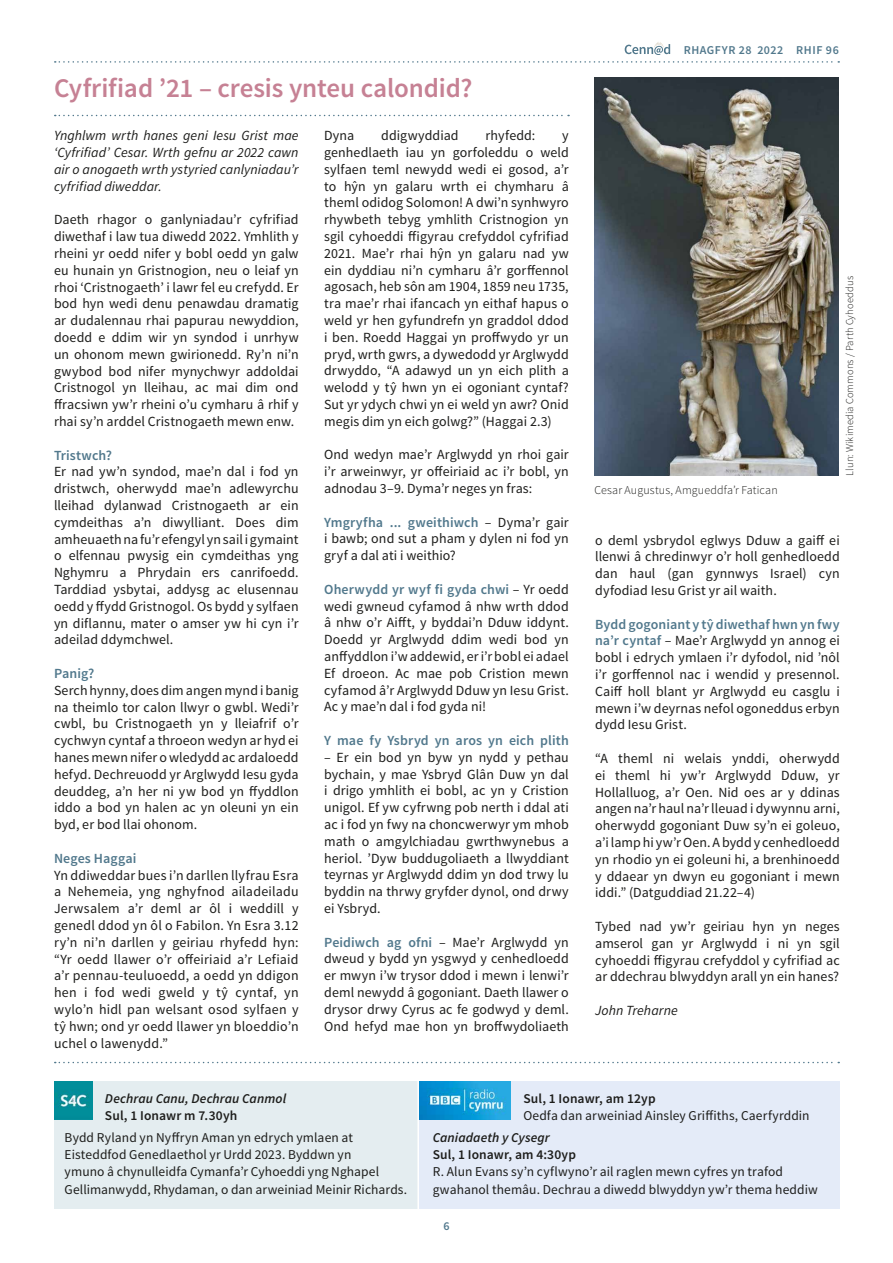
<style>
.page{position:relative;width:893px;height:1263px;background:#fff}
.page>*{position:absolute;margin:0;border:0;box-sizing:border-box;transform-origin:0 0}
.t1{font:600 27px "Source Sans Pro";letter-spacing:-.005em;color:#c68194}
.t2{font:13.95px/16.8px "Source Sans Pro";letter-spacing:.005em;color:#1d1d1b;text-align:justify}
.t3{font:italic 13.95px/16.8px "Source Sans Pro";letter-spacing:.005em;color:#1d1d1b;text-align:justify}
.t4{font:600 13.95px "Source Sans Pro";letter-spacing:.005em;color:#51788c}
.t5{font:13.5px/17.2px "Source Sans Pro";letter-spacing:.005em;color:#1d1d1b}
.t6{font:600 13.5px "Source Sans Pro";letter-spacing:.01em;color:#1d1d1b}
.t7{font:italic 600 13.5px "Source Sans Pro";letter-spacing:.005em;color:#1d1d1b}
.t8{font:300 12px "Source Sans Pro";letter-spacing:.01em;color:#1d1d1b}
.t9{font:600 12px "Source Sans Pro";letter-spacing:.05em;color:#51788c}
.t10{font:300 10.5px "Source Sans Pro";letter-spacing:.015em;color:#1d1d1b}
.s1{font-weight:600;color:#51788c}
</style>
<div class="page">
<svg style="left:625px;top:42px;width:45px;height:13px"></svg>
<svg style="left:55px;top:61px;width:784px;height:2px"></svg>
<div style="left:419px;top:1081px;width:421px;height:128px;background:#e4ebf8"></div>
<div style="left:54px;top:1081px;width:363px;height:128px;background:#e4edf0"></div>
<img style="left:54px;top:1081px;width:38px;height:38px">
<img style="left:419px;top:1081px;width:92px;height:38px">
<svg style="left:55px;top:1062px;width:784px;height:1px"></svg>
<svg style="left:55px;top:115px;width:514px;height:1px"></svg>
<img style="left:594px;top:77px;width:245px;height:398px">
<h1 class="t1" style="left:54px;top:71px;width:420px">Cyfrifiad ’21 – cresis ynteu calondid?</h1>
<p class="t3" style="left:54px;top:127px;width:246px">Ynghlwm wrth hanes geni Iesu Grist mae ‘Cyfrifiad’ Cesar. Wrth gefnu ar 2022 cawn air o anogaeth wrth ystyried canlyniadau’r cyfrifiad diweddar.</p>
<p class="t2" style="left:54px;top:212px;width:246px">Daeth rhagor o ganlyniadau’r cyfrifiad diwethaf i law tua diwedd 2022. Ymhlith y rheini yr oedd nifer y bobl oedd yn galw eu hunain yn Gristnogion, neu o leiaf yn rhoi ‘Cristnogaeth’ i lawr fel eu crefydd. Er bod hyn wedi denu penawdau dramatig ar dudalennau rhai papurau newyddion, doedd e ddim wir yn syndod i unrhyw un ohonom mewn gwirionedd. Ry’n ni’n gwybod bod nifer mynychwyr addoldai Cristnogol yn lleihau, ac mai dim ond ffracsiwn yw’r rheini o’u cymharu â rhif y rhai sy’n arddel Cristnogaeth mewn enw.</p>
<p class="t4" style="left:54px;top:446px;width:60px">Tristwch?</p>
<p class="t2" style="left:54px;top:464px;width:246px">Er nad yw’n syndod, mae’n dal i fod yn dristwch, oherwydd mae’n adlewyrchu lleihad dylanwad Cristnogaeth ar ein cymdeithas a’n diwylliant. Does dim amheuaeth na fu’r efengyl yn sail i gymaint o elfennau pwysig ein cymdeithas yng Nghymru a Phrydain ers canrifoedd.<br>Tarddiad ysbytai, addysg ac elusennau oedd y ffydd Gristnogol. Os bydd y sylfaen yn diflannu, mater o amser yw hi cyn i’r adeilad ddymchwel.</p>
<p class="t4" style="left:54px;top:664px;width:42px">Panig?</p>
<p class="t2" style="left:54px;top:682px;width:246px">Serch hynny, does dim angen mynd i banig na theimlo tor calon llwyr o gwbl. Wedi’r cwbl, bu Cristnogaeth yn y lleiafrif o’r cychwyn cyntaf a throeon wedyn ar hyd ei hanes mewn nifer o wledydd ac ardaloedd hefyd. Dechreuodd yr Arglwydd Iesu gyda deuddeg, a’n her ni yw bod yn ffyddlon iddo a bod yn halen ac yn oleuni yn ein byd, er bod llai ohonom.</p>
<p class="t4" style="left:54px;top:849px;width:84px">Neges Haggai</p>
<p class="t2" style="left:54px;top:867px;width:246px">Yn ddiweddar bues i’n darllen llyfrau Esra a Nehemeia, yng nghyfnod ailadeiladu Jerwsalem a’r deml ar ôl i weddill y genedl ddod yn ôl o Fabilon. Yn Esra 3.12 ry’n ni’n darllen y geiriau rhyfedd hyn: “Yr oedd llawer o’r offeiriaid a’r Lefiaid a’r pennau-teuluoedd, a oedd yn ddigon hen i fod wedi gweld y tŷ cyntaf, yn wylo’n hidl pan welsant osod sylfaen y tŷ hwn; ond yr oedd llawer yn bloeddio’n uchel o lawenydd.”</p>
<p class="t2" style="left:324px;top:127px;width:32px">Dyna</p>
<p class="t2" style="left:381px;top:127px;width:79px">ddigwyddiad</p>
<p class="t2" style="left:486px;top:127px;width:51px">rhyfedd:</p>
<p class="t2" style="left:324px;top:127px;width:246px;text-indent:238px">y genhedlaeth iau yn gorfoleddu o weld sylfaen teml newydd wedi ei gosod, a’r to hŷn yn galaru wrth ei chymharu â theml odidog Solomon! A dwi’n synhwyro rhywbeth tebyg ymhlith Cristnogion yn sgil cyhoeddi ffigyrau crefyddol cyfrifiad 2021. Mae’r rhai hŷn yn galaru nad yw ein dyddiau ni’n cymharu â’r gorffennol agosach, heb sôn am 1904, 1859 neu 1735, tra mae’r rhai ifancach yn eithaf hapus o weld yr hen gyfundrefn yn graddol ddod i ben. Roedd Haggai yn proffwydo yr un pryd, wrth gwrs, a dywedodd yr Arglwydd drwyddo, “A adawyd un yn eich plith a welodd y tŷ hwn yn ei ogoniant cyntaf?<br>Sut yr ydych chwi yn ei weld yn awr? Onid megis dim yn eich golwg?” (Haggai 2.3)</p>
<p class="t2" style="left:324px;top:447px;width:246px">Ond wedyn mae’r Arglwydd yn rhoi gair i’r arweinwyr, yr offeiriaid ac i’r bobl, yn adnodau 3–9. Dyma’r neges yn fras:</p>
<p class="t2" style="left:324px;top:514px;width:246px"><span class="s1">Ymgryfha ... gweithiwch</span> – Dyma’r gair i bawb; ond sut a pham y dylen ni fod yn gryf a dal ati i weithio?</p>
<p class="t2" style="left:324px;top:581px;width:246px"><span class="s1">Oherwydd yr wyf fi gyda chwi</span> – Yr oedd wedi gwneud cyfamod â nhw wrth ddod â nhw o’r Aifft, y byddai’n Dduw iddynt.<br>Doedd yr Arglwydd ddim wedi bod yn anffyddlon i’w addewid, er i’r bobl ei adael Ef droeon. Ac mae pob Cristion mewn cyfamod â’r Arglwydd Dduw yn Iesu Grist.<br>Ac y mae’n dal i fod gyda ni!</p>
<p class="t4" style="left:324px;top:731px;width:246px">Y mae fy Ysbryd yn aros yn eich plith</p>
<p class="t2" style="left:324px;top:749px;width:246px">– Er ein bod yn byw yn nydd y pethau bychain, y mae Ysbryd Glân Duw yn dal i drigo ymhlith ei bobl, ac yn y Cristion unigol. Ef yw cyfrwng pob nerth i ddal ati ac i fod yn fwy na choncwerwyr ym mhob math o amgylchiadau gwrthwynebus a heriol. ’Dyw buddugoliaeth a llwyddiant teyrnas yr Arglwydd ddim yn dod trwy lu byddin na thrwy gryfder dynol, ond drwy ei Ysbryd.</p>
<p class="t2" style="left:324px;top:934px;width:246px"><span class="s1">Peidiwch ag ofni</span> – Mae’r Arglwydd yn dweud y bydd yn ysgwyd y cenhedloedd er mwyn i’w trysor ddod i mewn i lenwi’r deml newydd â gogoniant. Daeth llawer o drysor drwy Cyrus ac fe godwyd y deml.<br>Ond hefyd mae hon yn broffwydoliaeth</p>
<p class="t9" style="left:684px;top:42px;width:157px">RHAGFYR 28 2022 RHIF 96</p>
<p class="t8" style="left:594px;top:483px;width:185px">Cesar Augustus, Amgueddfa’r Fatican</p>
<p class="t10" style="left:843px;top:475px;width:201px;rotate:-90deg">Llun: Wikimedia Commons / Parth Cyhoeddus</p>
<p class="t2" style="left:595px;top:532px;width:246px">o deml ysbrydol eglwys Dduw a gaiff ei llenwi â chredinwyr o’r holl genhedloedd dan haul (gan gynnwys Israel) cyn dyfodiad Iesu Grist yr ail waith.</p>
<p class="t2" style="left:595px;top:616px;width:246px"><span class="s1">Bydd gogoniant y tŷ diwethaf hwn yn fwy na’r cyntaf</span> – Mae’r Arglwydd yn annog ei bobl i edrych ymlaen i’r dyfodol, nid ’nôl i’r gorffennol nac i wendid y presennol.<br>Caiff holl blant yr Arglwydd eu casglu i mewn i’w deyrnas nefol ogoneddus erbyn dydd Iesu Grist.</p>
<p class="t2" style="left:595px;top:750px;width:246px">“A theml ni welais ynddi, oherwydd ei theml hi yw’r Arglwydd Dduw, yr Hollalluog, a’r Oen. Nid oes ar y ddinas angen na’r haul na’r lleuad i dywynnu arni, oherwydd gogoniant Duw sy’n ei goleuo, a’i lamp hi yw’r Oen. A bydd y cenhedloedd yn rhodio yn ei goleuni hi, a brenhinoedd y ddaear yn dwyn eu gogoniant i mewn iddi.” (Datguddiad 21.22–4)</p>
<p class="t2" style="left:595px;top:918px;width:246px">Tybed nad yw’r geiriau hyn yn neges amserol gan yr Arglwydd i ni yn sgil cyhoeddi ffigyrau crefyddol y cyfrifiad ac ar ddechrau blwyddyn arall yn ein hanes?</p>
<p class="t3" style="left:595px;top:1002px;width:84px">John Treharne</p>
<p class="t7" style="left:105px;top:1090px;width:183px">Dechrau Canu, Dechrau Canmol</p>
<p class="t6" style="left:105px;top:1107px;width:134px">Sul, 1 Ionawr m 7.30yh</p>
<p class="t5" style="left:65px;top:1129px;width:344px">Bydd Ryland yn Nyffryn Aman yn edrych ymlaen at Eisteddfod Genedlaethol yr Urdd 2023. Byddwn yn<br>ymuno â chynulleidfa Cymanfa’r Cyhoeddi yng Nghapel Gellimanwydd, Rhydaman, o dan arweiniad Meinir Richards.</p>
<p class="t6" style="left:523px;top:1090px;width:134px">Sul, 1 Ionawr, am 12yp</p>
<p class="t5" style="left:523px;top:1107px;width:288px">Oedfa dan arweiniad Ainsley Griffiths, Caerfyrddin</p>
<p class="t7" style="left:433px;top:1129px;width:119px">Caniadaeth y Cysegr</p>
<p class="t6" style="left:433px;top:1146px;width:145px">Sul, 1 Ionawr, am 4:30yp</p>
<p class="t5" style="left:433px;top:1163px;width:387px">R. Alun Evans sy’n cyflwyno’r ail raglen mewn cyfres yn trafod gwahanol themâu. Dechrau a diwedd blwyddyn yw’r thema heddiw</p>
<p class="t9" style="left:443px;top:1218px;width:8px">6</p>
</div>
